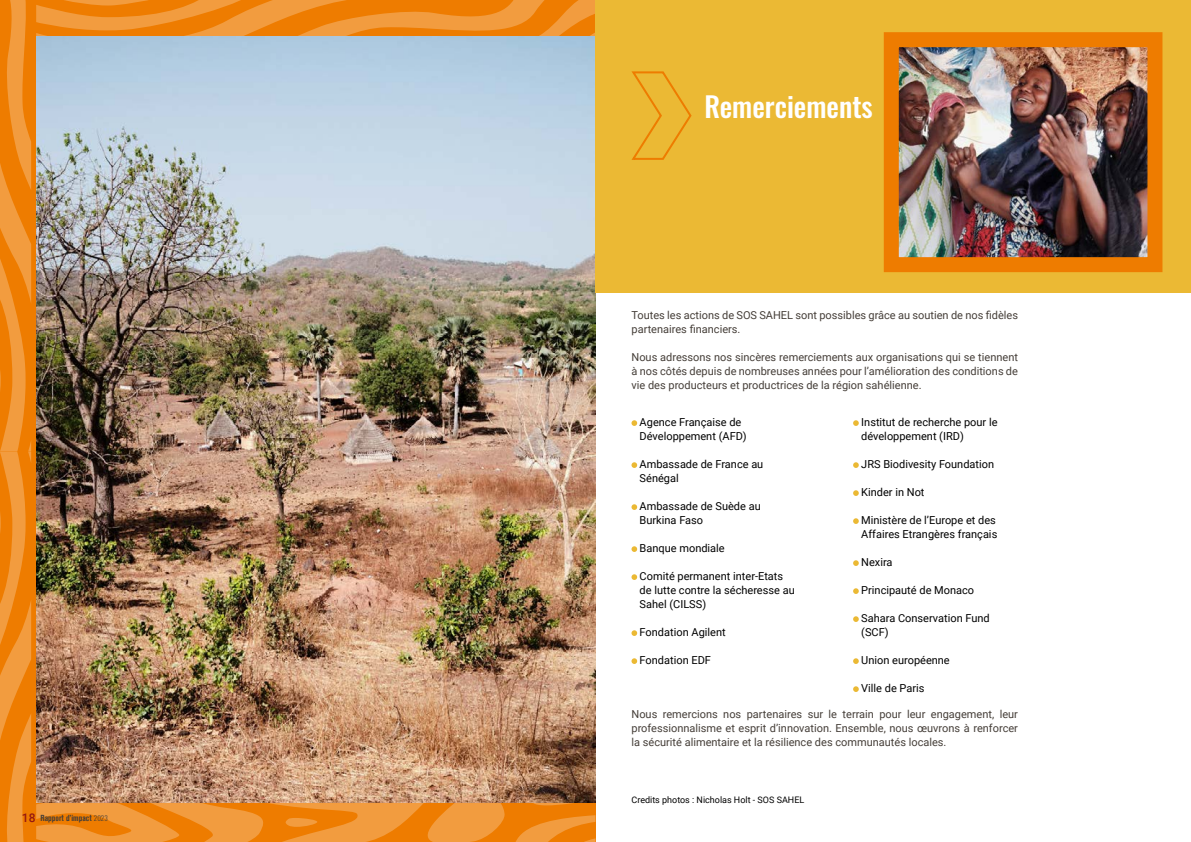
<style>
.page{position:relative;width:1191px;height:842px;background:#fff}
.page>*{position:absolute;margin:0;border:0;box-sizing:border-box;transform-origin:0 0}
.t1{font:28px "Oswald";color:#fff}
.t2{font:11px/14px "Roboto";color:#453e38;text-align:justify}
.t3{font:11px/14px "Roboto";color:#000}
.t4{font:9px "Roboto";color:#000}
.t5{font:700 condensed 8.8px "Akzidenz Grotesk BE";color:#453e38}
.s1{font-family:"Roboto";font-weight:500;font-stretch:normal;font-size:12px;color:#941711}
.s2{font-family:"Oswald";font-weight:400;font-stretch:normal;font-size:7px}
</style>
<div class="page">
<img style="left:36px;top:36px;width:559px;height:766px">
<svg style="left:0;top:0;width:31px;height:451px;background:#ef8b1d"></svg>
<svg style="left:0;top:452px;width:31px;height:390px;background:#ef8b1d"></svg>
<svg style="left:36px;top:0;width:559px;height:36px;background:#ef8a1d"></svg>
<svg style="left:36px;top:803px;width:559px;height:39px;background:#f08e23"></svg>
<div style="left:595px;top:0;width:596px;height:293px;background:#ebb934"></div>
<svg style="left:631px;top:420px;width:6px;height:6px"></svg>
<svg style="left:631px;top:462px;width:6px;height:6px"></svg>
<svg style="left:631px;top:504px;width:6px;height:6px"></svg>
<svg style="left:631px;top:546px;width:6px;height:6px"></svg>
<svg style="left:631px;top:574px;width:6px;height:6px"></svg>
<svg style="left:631px;top:630px;width:6px;height:6px"></svg>
<svg style="left:631px;top:658px;width:6px;height:6px"></svg>
<svg style="left:853px;top:420px;width:5px;height:6px"></svg>
<svg style="left:853px;top:462px;width:5px;height:6px"></svg>
<svg style="left:853px;top:490px;width:5px;height:6px"></svg>
<svg style="left:853px;top:518px;width:5px;height:6px"></svg>
<svg style="left:853px;top:560px;width:5px;height:6px"></svg>
<svg style="left:853px;top:588px;width:5px;height:6px"></svg>
<svg style="left:853px;top:616px;width:5px;height:6px"></svg>
<svg style="left:853px;top:658px;width:5px;height:6px"></svg>
<svg style="left:853px;top:686px;width:5px;height:6px"></svg>
<svg style="left:631px;top:71px;width:61px;height:89px"></svg>
<img style="left:899px;top:48px;width:247px;height:208px">
<div style="left:883px;top:32px;width:279px;height:240px;border:15px solid #ee7c00"></div>
<p class="t5" style="left:22px;top:813px;width:87px"><span class="s1">18</span> Rapport d’impact <span class="s2">2023</span></p>
<h1 class="t1" style="left:704px;top:82px;width:170px">Remerciements</h1>
<p class="t2" style="left:631px;top:308px;width:388px">Toutes les actions de SOS SAHEL sont possibles grâce au soutien de nos fidèles partenaires financiers.</p>
<p class="t2" style="left:631px;top:350px;width:388px">Nous adressons nos sincères remerciements aux organisations qui se tiennent à nos côtés depuis de nombreuses années pour l’amélioration des conditions de vie des producteurs et productrices de la région sahélienne.</p>
<p class="t3" style="left:639px;top:415px;width:109px">Agence Française de<br>Développement (AFD)</p>
<p class="t3" style="left:639px;top:457px;width:125px">Ambassade de France au<br>Sénégal</p>
<p class="t3" style="left:639px;top:499px;width:123px">Ambassade de Suède au<br>Burkina Faso</p>
<p class="t3" style="left:639px;top:541px;width:87px">Banque mondiale</p>
<p class="t3" style="left:639px;top:569px;width:157px">Comité permanent inter-Etats de lutte contre la sécheresse au<br>Sahel (CILSS)</p>
<p class="t3" style="left:639px;top:625px;width:88px">Fondation Agilent</p>
<p class="t3" style="left:639px;top:653px;width:73px">Fondation EDF</p>
<p class="t3" style="left:861px;top:415px;width:138px">Institut de recherche pour le développement (IRD)</p>
<p class="t3" style="left:861px;top:457px;width:134px">JRS Biodivesity Foundation</p>
<p class="t3" style="left:861px;top:485px;width:65px">Kinder in Not</p>
<p class="t3" style="left:861px;top:513px;width:138px">Ministère de l’Europe et des<br>Affaires Etrangères français</p>
<p class="t3" style="left:861px;top:555px;width:33px">Nexira</p>
<p class="t3" style="left:861px;top:583px;width:114px">Principauté de Monaco</p>
<p class="t3" style="left:861px;top:611px;width:130px">Sahara Conservation Fund (SCF)</p>
<p class="t3" style="left:861px;top:653px;width:90px">Union européenne</p>
<p class="t3" style="left:861px;top:681px;width:65px">Ville de Paris</p>
<p class="t2" style="left:631px;top:707px;width:388px">Nous remercions nos partenaires sur le terrain pour leur engagement, leur professionnalisme et esprit d’innovation. Ensemble, nous œuvrons à renforcer la sécurité alimentaire et la résilience des communautés locales.</p>
<p class="t4" style="left:631px;top:794px;width:174px">Credits photos : Nicholas Holt - SOS SAHEL</p>
</div>
